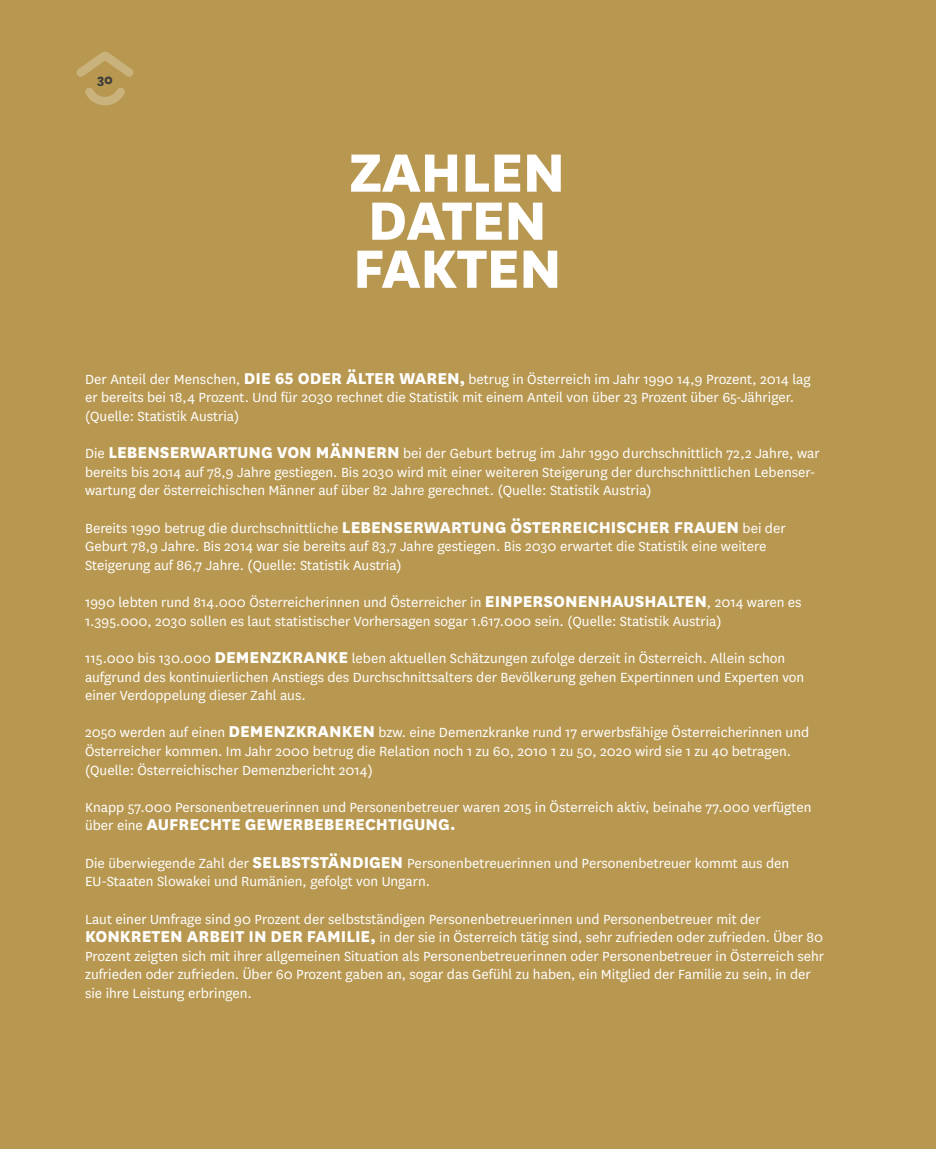
<style>
.page{position:relative;width:936px;height:1149px;background:#fff}
.page>*{position:absolute;margin:0;border:0;box-sizing:border-box;transform-origin:0 0}
.t1{font:800 63px/48px "National";letter-spacing:-.015em;color:#fff}
.t2{font:800 18.3px "National";color:#fff}
.t3{font:15.45px/18.6px "National";color:#fff}
.t4{font:800 15px "National";color:#3c3c3b}
.s1{font-weight:800;font-size:18.3px}
.s2{font-weight:400;font-size:15.45px}
</style>
<div class="page">
<div style="left:0;top:0;width:935px;height:1148px;background:#b89851"></div>
<svg style="left:76px;top:52px;width:58px;height:25px"></svg>
<svg style="left:85px;top:88px;width:40px;height:17px"></svg>
<p class="t4" style="left:97px;top:69px;width:17px">30</p>
<h1 class="t1" style="left:349px;top:143px;width:218px">ZAHLEN<br>DATEN<br>FAKTEN</h1>
<p class="t3" style="left:85px;top:369px;width:727px">Der Anteil der Menschen, <span class="s1">DIE 65 ODER ÄLTER WAREN,</span> betrug in Österreich im Jahr 1990 14,9 Prozent, 2014 lag er bereits bei 18,4 Prozent. Und für 2030 rechnet die Statistik mit einem Anteil von über 23 Prozent über 65-Jähriger. (Quelle: Statistik Austria)</p>
<p class="t3" style="left:85px;top:443px;width:736px">Die <span class="s1">LEBENSERWARTUNG VON MÄNNERN</span> bei der Geburt betrug im Jahr 1990 durchschnittlich 72,2 Jahre, war bereits bis 2014 auf 78,9 Jahre gestiegen. Bis 2030 wird mit einer weiteren Steigerung der durchschnittlichen Lebenser&shy;wartung der österreichischen Männer auf über 82 Jahre gerechnet. (Quelle: Statistik Austria)</p>
<p class="t3" style="left:85px;top:517px;width:702px">Bereits 1990 betrug die durchschnittliche <span class="s1">LEBENSERWARTUNG ÖSTERREICHISCHER FRAUEN</span> bei der<br>Geburt 78,9 Jahre. Bis 2014 war sie bereits auf 83,7 Jahre gestiegen. Bis 2030 erwartet die Statistik eine weitere<br>Steigerung auf 86,7 Jahre. (Quelle: Statistik Austria)</p>
<p class="t3" style="left:85px;top:592px;width:718px">1990 lebten rund 814.000 Österreicherinnen und Österreicher in <span class="s1">EINPERSONENHAUSHALTEN</span>, 2014 waren es<br>1.395.000, 2030 sollen es laut statistischer Vorhersagen sogar 1.617.000 sein. (Quelle: Statistik Austria)</p>
<p class="t3" style="left:85px;top:648px;width:720px">115.000 bis 130.000 <span class="s1">DEMENZKRANKE</span> leben aktuellen Schätzungen zufolge derzeit in Österreich. Allein schon aufgrund des kontinuierlichen Anstiegs des Durchschnittsalters der Bevölkerung gehen Expertinnen und Experten von einer Verdoppelung dieser Zahl aus.</p>
<p class="t3" style="left:85px;top:722px;width:725px">2050 werden auf einen <span class="s1">DEMENZKRANKEN</span> bzw. eine Demenzkranke rund 17 erwerbsfähige Österreicherinnen und<br>Österreicher kommen. Im Jahr 2000 betrug die Relation noch 1 zu 60, 2010 1 zu 50, 2020 wird sie 1 zu 40 betragen. (Quelle: Österreichischer Demenzbericht 2014)</p>
<p class="t3" style="left:85px;top:796px;width:728px">Knapp 57.000 Personenbetreuerinnen und Personenbetreuer waren 2015 in Österreich aktiv, beinahe 77.000 verfügten</p>
<p class="t2" style="left:85px;top:811px;width:372px"><span class="s2">über eine</span> AUFRECHTE GEWERBEBERECHTIGUNG.</p>
<p class="t3" style="left:85px;top:852px;width:705px">Die überwiegende Zahl der <span class="s1">SELBSTSTÄNDIGEN</span> Personenbetreuerinnen und Personenbetreuer kommt aus den<br>EU-Staaten Slowakei und Rumänien, gefolgt von Ungarn.</p>
<p class="t3" style="left:85px;top:908px;width:740px">Laut einer Umfrage sind 90 Prozent der selbstständigen Personenbetreuerinnen und Personenbetreuer mit der <span class="s1">KONKRETEN ARBEIT IN DER FAMILIE,</span> in der sie in Österreich tätig sind, sehr zufrieden oder zufrieden. Über 80<br>Prozent zeigten sich mit ihrer allgemeinen Situation als Personenbetreuerinnen oder Personenbetreuer in Österreich sehr zufrieden oder zufrieden. Über 60 Prozent gaben an, sogar das Gefühl zu haben, ein Mitglied der Familie zu sein, in der sie ihre Leistung erbringen.</p>
</div>
